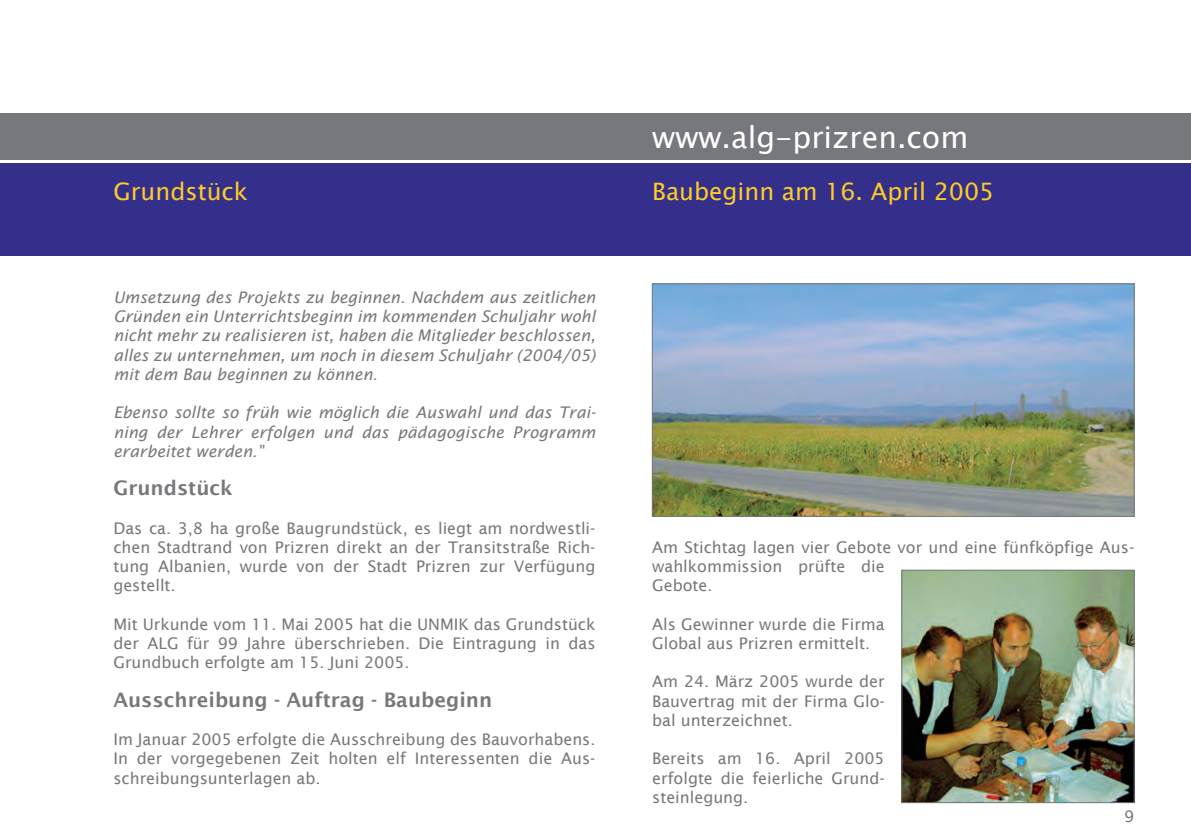
<style>
.page{position:relative;width:1191px;height:840px;background:#fff}
.page>*{position:absolute;margin:0;border:0;box-sizing:border-box;transform-origin:0 0}
.t1{font:30px "Lucida Sans Unicode";color:#fff}
.t2{font:30px "Lucida Sans Unicode";color:#fecb29}
.t3{font:24px "Lucida Sans Unicode";color:#fecb29}
.t4{font:600 20px "Lucida Sans";color:#76787b}
.t5{font:16px/19.2px "Lucida Sans";color:#76787b;text-align:justify}
.t6{font:italic 16px/19.2px "Lucida Sans";color:#76787b;text-align:justify}
</style>
<div class="page">
<div style="left:0;top:113px;width:1191px;height:47px;background:#76787b"></div>
<div style="left:0;top:163px;width:1191px;height:92px;background:#332f8a"></div>
<img style="left:903px;top:571px;width:229px;height:229px">
<div style="left:901px;top:569px;width:233px;height:233px;border:1px solid #76787b"></div>
<img style="left:654px;top:285px;width:478px;height:229px">
<div style="left:652px;top:283px;width:482px;height:233px;border:1px solid #76787b"></div>
<h1 class="t1" style="left:652px;top:114px;width:318px">www.alg-prizren.com</h1>
<h1 class="t1" style="left:652px;top:114px;width:196px">TITEL - weiss</h1>
<h2 class="t3" style="left:113px;top:173px;width:136px">Grundstück</h2>
<h2 class="t3" style="left:652px;top:173px;width:344px">Baubeginn am 16. April 2005</h2>
<h1 class="t2" style="left:113px;top:171px;width:180px">TITEL - gelb</h1>
<h1 class="t2" style="left:652px;top:171px;width:180px">TITEL - gelb</h1>
<p class="t6" style="left:113px;top:287px;width:483px">Umsetzung des Projekts zu beginnen. Nachdem aus zeitlichen Gründen ein Unterrichtsbeginn im kommenden Schuljahr wohl nicht mehr zu realisieren ist, haben die Mitglieder beschlossen, alles zu unternehmen, um noch in diesem Schuljahr (2004/05) mit dem Bau beginnen zu können.</p>
<p class="t6" style="left:113px;top:403px;width:484px">Ebenso sollte so früh wie möglich die Auswahl und das Trai&shy;ning der Lehrer erfolgen und das pädagogische Programm erarbeitet werden."</p>
<p class="t4" style="left:113px;top:476px;width:121px">Grundstück</p>
<p class="t5" style="left:113px;top:518px;width:483px">Das ca. 3,8 ha große Baugrundstück, es liegt am nordwestli&shy;chen Stadtrand von Prizren direkt an der Transitstraße Rich&shy;tung Albanien, wurde von der Stadt Prizren zur Verfügung gestellt.</p>
<p class="t5" style="left:113px;top:614px;width:483px">Mit Urkunde vom 11. Mai 2005 hat die UNMIK das Grundstück der ALG für 99 Jahre überschrieben. Die Eintragung in das Grundbuch erfolgte am 15. Juni 2005.</p>
<p class="t4" style="left:113px;top:687px;width:380px">Ausschreibung - Auftrag - Baubeginn</p>
<p class="t5" style="left:113px;top:729px;width:483px">Im Januar 2005 erfolgte die Ausschreibung des Bauvorhabens.<br>In der vorgegebenen Zeit holten elf Interessenten die Aus&shy;schreibungsunterlagen ab.</p>
<p class="t5" style="left:652px;top:537px;width:483px;text-align:left">Am Stichtag lagen vier Gebote vor und eine fünfköpfige Aus&shy;wahlkommission prüfte die<br>Gebote.</p>
<p class="t5" style="left:652px;top:614px;width:234px">Als Gewinner wurde die Firma<br>Global aus Prizren ermittelt.</p>
<p class="t5" style="left:652px;top:671px;width:234px">Am 24. März 2005 wurde der Bauvertrag mit der Firma Glo&shy;bal unterzeichnet.</p>
<p class="t5" style="left:652px;top:748px;width:234px">Bereits am 16. April 2005 erfolgte die feierliche Grund&shy;steinlegung.</p>
<p class="t5" style="left:1124px;top:806px;width:12px">9</p>
</div>
